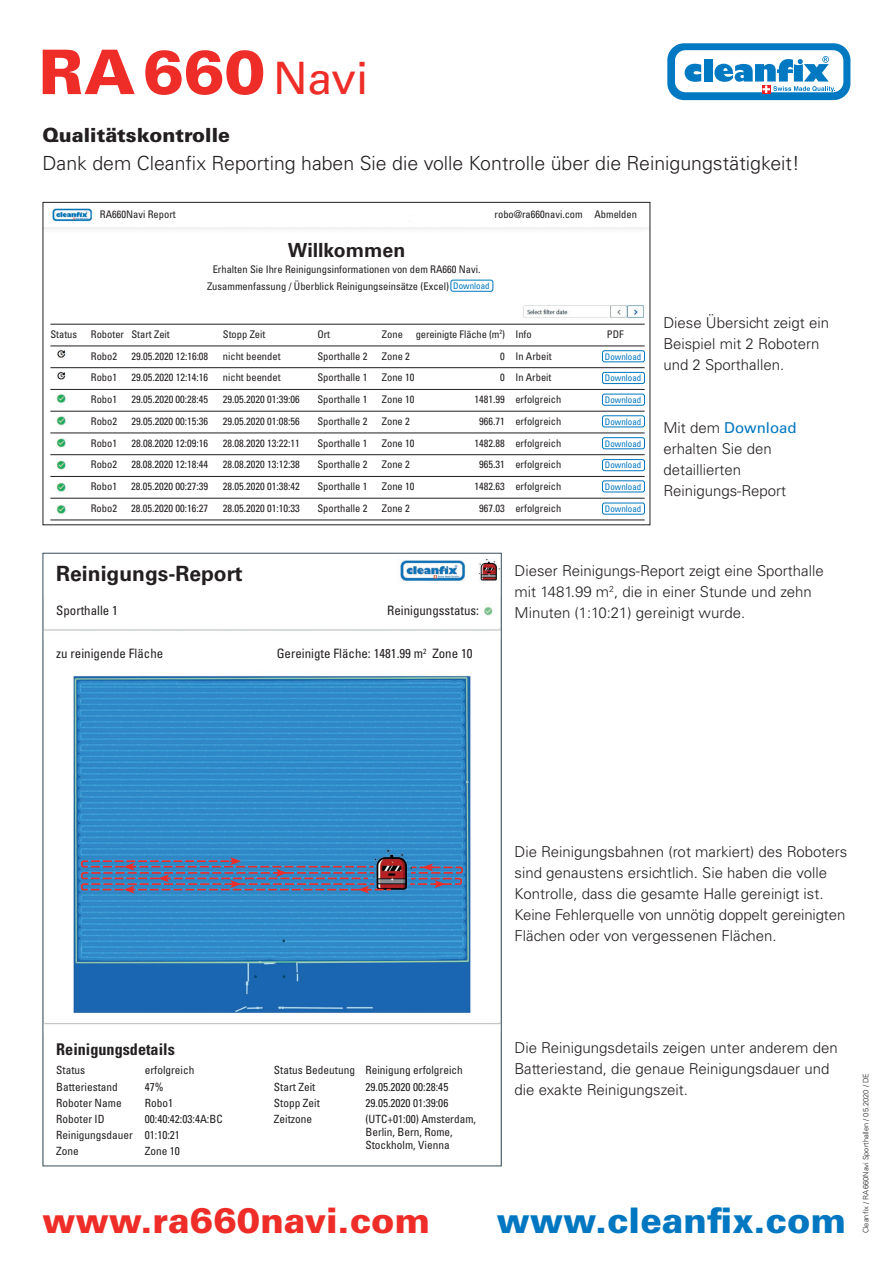
<style>
.page{position:relative;width:893px;height:1263px;background:#fff}
.page>*{position:absolute;margin:0;border:0;box-sizing:border-box;transform-origin:0 0}
.t1{font:900 61.5px "Univers LT Std";letter-spacing:.005em;color:#ee2d28}
.t2{font:900 35.25px "Univers LT Std";color:#ee2d28}
.t3{font:900 35.25px "Univers LT Std";color:#0077c0}
.t4{font:700 21px "Univers LT Std";color:#231f20}
.t5{font:300 19.5px "Univers LT Std";color:#231f20}
.t6{font:900 19.5px "Univers LT Std";color:#231f20}
.t7{font:700 19.5px "Univers LT Std";color:#231f20}
.t8{font:700 condensed 16.2px "Univers LT Std";color:#231f20}
.t9{font:300 15px/21px "Univers LT Std";color:#231f20}
.t10{font:condensed 12.9px "Univers LT Std";color:#231f20}
.t11{font:condensed 11.25px/16.2px "Univers LT Std";color:#231f20}
.t12{font:condensed 10.5px/16.5px "Univers LT Std";color:#231f20}
.t13{font:condensed 9px "Univers LT Std";color:#0077c0}
.t14{font:300 7.5px "Univers LT Std";color:#231f20}
.s1{font-weight:400;font-size:44.7px}
.s2{font-weight:400;color:#0077c0}
</style>
<div class="page">
<svg style="left:667px;top:43px;width:183px;height:57px"></svg>
<img style="left:45px;top:558px;width:455px;height:467px">
<img style="left:45px;top:208px;width:603px;height:312px">
<svg style="left:80px;top:857px;width:312px;height:37px;background:#5775a4"></svg>
<svg style="left:409px;top:863px;width:55px;height:25px"></svg>
<hr style="left:50px;top:324px;width:595px;height:1px;background:#231f20">
<hr style="left:50px;top:346px;width:595px;height:1px;background:#231f20">
<hr style="left:50px;top:367px;width:595px;height:1px;background:#231f20">
<hr style="left:50px;top:389px;width:595px;height:1px;background:#231f20">
<hr style="left:50px;top:411px;width:595px;height:1px;background:#231f20">
<hr style="left:50px;top:433px;width:595px;height:1px;background:#231f20">
<hr style="left:50px;top:454px;width:595px;height:1px;background:#231f20">
<hr style="left:50px;top:476px;width:595px;height:1px;background:#231f20">
<hr style="left:50px;top:498px;width:595px;height:1px;background:#231f20">
<hr style="left:50px;top:520px;width:595px;height:1px;background:#231f20">
<div style="left:602px;top:394px;width:43px;height:12px;border:1px solid #0077c0;border-radius:2px"></div>
<div style="left:602px;top:415px;width:43px;height:12px;border:1px solid #0077c0;border-radius:2px"></div>
<div style="left:602px;top:437px;width:43px;height:12px;border:1px solid #0077c0;border-radius:2px"></div>
<div style="left:602px;top:459px;width:43px;height:12px;border:1px solid #0077c0;border-radius:2px"></div>
<div style="left:602px;top:480px;width:43px;height:12px;border:1px solid #0077c0;border-radius:2px"></div>
<div style="left:602px;top:503px;width:43px;height:11px;border:1px solid #0077c0;border-radius:2px"></div>
<div style="left:602px;top:372px;width:43px;height:12px;border:1px solid #0077c0;border-radius:2px"></div>
<div style="left:602px;top:350px;width:43px;height:12px;border:1px solid #0077c0;border-radius:2px"></div>
<div style="left:450px;top:280px;width:43px;height:12px;border:1px solid #0077c0;border-radius:2px"></div>
<h1 class="t1" style="left:39px;top:33px;width:331px">RA660 <span class="s1">Navi</span></h1>
<h3 class="t6" style="left:43px;top:122px;width:189px">Qualitätskontrolle</h3>
<h3 class="t5" style="left:43px;top:152px;width:759px">Dank dem Cleanfix Reporting haben Sie die volle Kontrolle über die Reinigungstätigkeit!</h3>
<p class="t12" style="left:100px;top:206px;width:77px">RA660Navi Report</p>
<p class="t12" style="left:495px;top:206px;width:144px">robo@ra660navi.com Abmelden</p>
<h3 class="t7" style="left:288px;top:238px;width:119px">Willkommen</h3>
<p class="t12" style="left:207px;top:261px;width:275px;text-indent:6px">Erhalten Sie Ihre Reinigungsinformationen von dem RA660 Navi.<br>Zusammenfassung / Überblick Reinigungseinsätze (Excel)</p>
<p class="t13" style="left:453px;top:280px;width:38px">Download</p>
<p class="t12" style="left:50px;top:326px;width:28px">Status</p>
<p class="t12" style="left:91px;top:326px;width:81px">Roboter Start Zeit</p>
<p class="t12" style="left:223px;top:326px;width:44px">Stopp Zeit</p>
<p class="t12" style="left:317px;top:326px;width:14px">Ort</p>
<p class="t12" style="left:382px;top:326px;width:151px">Zone gereinigte Fläche (m<sup>2</sup>) Info</p>
<p class="t12" style="left:607px;top:326px;width:18px">PDF</p>
<p class="t12" style="left:91px;top:347px;width:28px">Robo2</p>
<p class="t12" style="left:131px;top:347px;width:78px">29.05.2020 12:16:08</p>
<p class="t12" style="left:223px;top:347px;width:59px">nicht beendet</p>
<p class="t12" style="left:317px;top:347px;width:52px">Sporthalle 2</p>
<p class="t12" style="left:382px;top:347px;width:29px">Zone 2</p>
<p class="t12" style="left:500px;top:347px;width:53px">0 In Arbeit</p>
<p class="t12" style="left:91px;top:369px;width:28px">Robo1</p>
<p class="t12" style="left:131px;top:369px;width:78px">29.05.2020 12:14:16</p>
<p class="t12" style="left:223px;top:369px;width:59px">nicht beendet</p>
<p class="t12" style="left:317px;top:369px;width:52px">Sporthalle 1</p>
<p class="t12" style="left:382px;top:369px;width:34px">Zone 10</p>
<p class="t12" style="left:500px;top:369px;width:53px">0 In Arbeit</p>
<p class="t12" style="left:91px;top:391px;width:28px">Robo1</p>
<p class="t12" style="left:131px;top:391px;width:78px">29.05.2020 00:28:45</p>
<p class="t12" style="left:223px;top:391px;width:78px">29.05.2020 01:39:06</p>
<p class="t12" style="left:317px;top:391px;width:52px">Sporthalle 1</p>
<p class="t12" style="left:382px;top:391px;width:34px">Zone 10</p>
<p class="t12" style="left:475px;top:391px;width:88px">1481.99 erfolgreich</p>
<p class="t12" style="left:91px;top:413px;width:28px">Robo2</p>
<p class="t12" style="left:131px;top:413px;width:78px">29.05.2020 00:15:36</p>
<p class="t12" style="left:223px;top:413px;width:78px">29.05.2020 01:08:56</p>
<p class="t12" style="left:317px;top:413px;width:52px">Sporthalle 2</p>
<p class="t12" style="left:382px;top:413px;width:29px">Zone 2</p>
<p class="t12" style="left:479px;top:413px;width:84px">966.71 erfolgreich</p>
<p class="t12" style="left:91px;top:434px;width:28px">Robo1</p>
<p class="t12" style="left:131px;top:434px;width:78px">28.08.2020 12:09:16</p>
<p class="t12" style="left:223px;top:434px;width:78px">28.08.2020 13:22:11</p>
<p class="t12" style="left:317px;top:434px;width:52px">Sporthalle 1</p>
<p class="t12" style="left:382px;top:434px;width:34px">Zone 10</p>
<p class="t12" style="left:475px;top:434px;width:88px">1482.88 erfolgreich</p>
<p class="t12" style="left:91px;top:456px;width:28px">Robo2</p>
<p class="t12" style="left:131px;top:456px;width:78px">28.08.2020 12:18:44</p>
<p class="t12" style="left:223px;top:456px;width:78px">28.08.2020 13:12:38</p>
<p class="t12" style="left:317px;top:456px;width:52px">Sporthalle 2</p>
<p class="t12" style="left:382px;top:456px;width:29px">Zone 2</p>
<p class="t12" style="left:479px;top:456px;width:84px">965.31 erfolgreich</p>
<p class="t12" style="left:91px;top:478px;width:28px">Robo1</p>
<p class="t12" style="left:131px;top:478px;width:78px">28.05.2020 00:27:39</p>
<p class="t12" style="left:223px;top:478px;width:78px">28.05.2020 01:38:42</p>
<p class="t12" style="left:317px;top:478px;width:52px">Sporthalle 1</p>
<p class="t12" style="left:382px;top:478px;width:34px">Zone 10</p>
<p class="t12" style="left:475px;top:478px;width:88px">1482.63 erfolgreich</p>
<p class="t12" style="left:91px;top:500px;width:28px">Robo2</p>
<p class="t12" style="left:131px;top:500px;width:78px">28.05.2020 00:16:27</p>
<p class="t12" style="left:223px;top:500px;width:78px">28.05.2020 01:10:33</p>
<p class="t12" style="left:317px;top:500px;width:52px">Sporthalle 2</p>
<p class="t12" style="left:382px;top:500px;width:29px">Zone 2</p>
<p class="t12" style="left:479px;top:500px;width:84px">967.03 erfolgreich</p>
<p class="t13" style="left:605px;top:351px;width:38px">Download</p>
<p class="t13" style="left:605px;top:372px;width:38px">Download</p>
<p class="t13" style="left:605px;top:394px;width:38px">Download</p>
<p class="t13" style="left:605px;top:416px;width:38px">Download</p>
<p class="t13" style="left:605px;top:438px;width:38px">Download</p>
<p class="t13" style="left:605px;top:459px;width:38px">Download</p>
<p class="t13" style="left:605px;top:481px;width:38px">Download</p>
<p class="t13" style="left:605px;top:503px;width:38px">Download</p>
<h3 class="t9" style="left:663px;top:312px;width:167px">Diese Übersicht zeigt ein<br>Beispiel mit 2 Robotern und 2 Sporthallen.</h3>
<h3 class="t9" style="left:663px;top:417px;width:135px">Mit dem <span class="s2">Download </span>erhalten Sie den detaillierten<br>Reinigungs-Report</h3>
<h3 class="t4" style="left:56px;top:561px;width:188px">Reinigungs-Report</h3>
<p class="t10" style="left:56px;top:602px;width:63px">Sporthalle 1</p>
<p class="t10" style="left:387px;top:602px;width:93px">Reinigungsstatus:</p>
<p class="t10" style="left:56px;top:646px;width:109px">zu reinigende Fläche</p>
<p class="t10" style="left:277px;top:646px;width:197px">Gereinigte Fläche: 1481.99 m<sup>2</sup> Zone 10</p>
<h3 class="t9" style="left:514px;top:561px;width:311px">Dieser Reinigungs-Report zeigt eine Sporthalle mit 1481.99 m<sup>2</sup>, die in einer Stunde und zehn<br>Minuten (1:10:21) gereinigt wurde.</h3>
<p class="t9" style="left:514px;top:841px;width:334px">Die Reinigungsbahnen (rot markiert) des Roboters sind genaustens ersichtlich. Sie haben die volle Kontrolle, dass die gesamte Halle gereinigt ist.<br>Keine Fehlerquelle von unnötig doppelt gereinigten Flächen oder von vergessenen Flächen.</p>
<h3 class="t8" style="left:56px;top:1039px;width:120px">Reinigungsdetails</h3>
<p class="t11" style="left:56px;top:1062px;width:30px">Status</p>
<p class="t11" style="left:145px;top:1062px;width:51px">erfolgreich</p>
<p class="t11" style="left:56px;top:1078px;width:63px">Batteriestand</p>
<p class="t11" style="left:145px;top:1078px;width:20px">47%</p>
<p class="t11" style="left:56px;top:1094px;width:67px">Roboter Name</p>
<p class="t11" style="left:145px;top:1094px;width:30px">Robo1</p>
<p class="t11" style="left:56px;top:1111px;width:50px">Roboter ID</p>
<p class="t11" style="left:56px;top:1111px;width:168px;text-indent:89px">00:40:42:03:4A:BC<br>Reinigungsdauer 01:10:21<br>Zone</p>
<p class="t11" style="left:145px;top:1143px;width:37px">Zone 10</p>
<p class="t11" style="left:274px;top:1062px;width:190px">Status Bedeutung Reinigung erfolgreich<br>Start Zeit</p>
<p class="t11" style="left:365px;top:1078px;width:84px">29.05.2020 00:28:45</p>
<p class="t11" style="left:274px;top:1094px;width:47px">Stopp Zeit</p>
<p class="t11" style="left:365px;top:1094px;width:84px">29.05.2020 01:39:06</p>
<p class="t11" style="left:274px;top:1111px;width:40px">Zeitzone</p>
<p class="t11" style="left:365px;top:1112px;width:112px;line-height:12.9px">(UTC+01:00) Amsterdam,<br>Berlin, Bern, Rome,<br>Stockholm, Vienna</p>
<h3 class="t9" style="left:514px;top:1037px;width:325px">Die Reinigungsdetails zeigen unter anderem den<br>Batteriestand, die genaue Reinigungsdauer und die exakte Reinigungszeit.</h3>
<h2 class="t2" style="left:43px;top:1198px;width:389px">www.ra660navi.com</h2>
<h2 class="t3" style="left:497px;top:1198px;width:350px">www.cleanfix.com</h2>
<p class="t14" style="left:861px;top:1233px;width:162px;rotate:-90deg">Cleanfix / RA660Navi Sporthallen / 05.2020 / DE</p>
</div>
